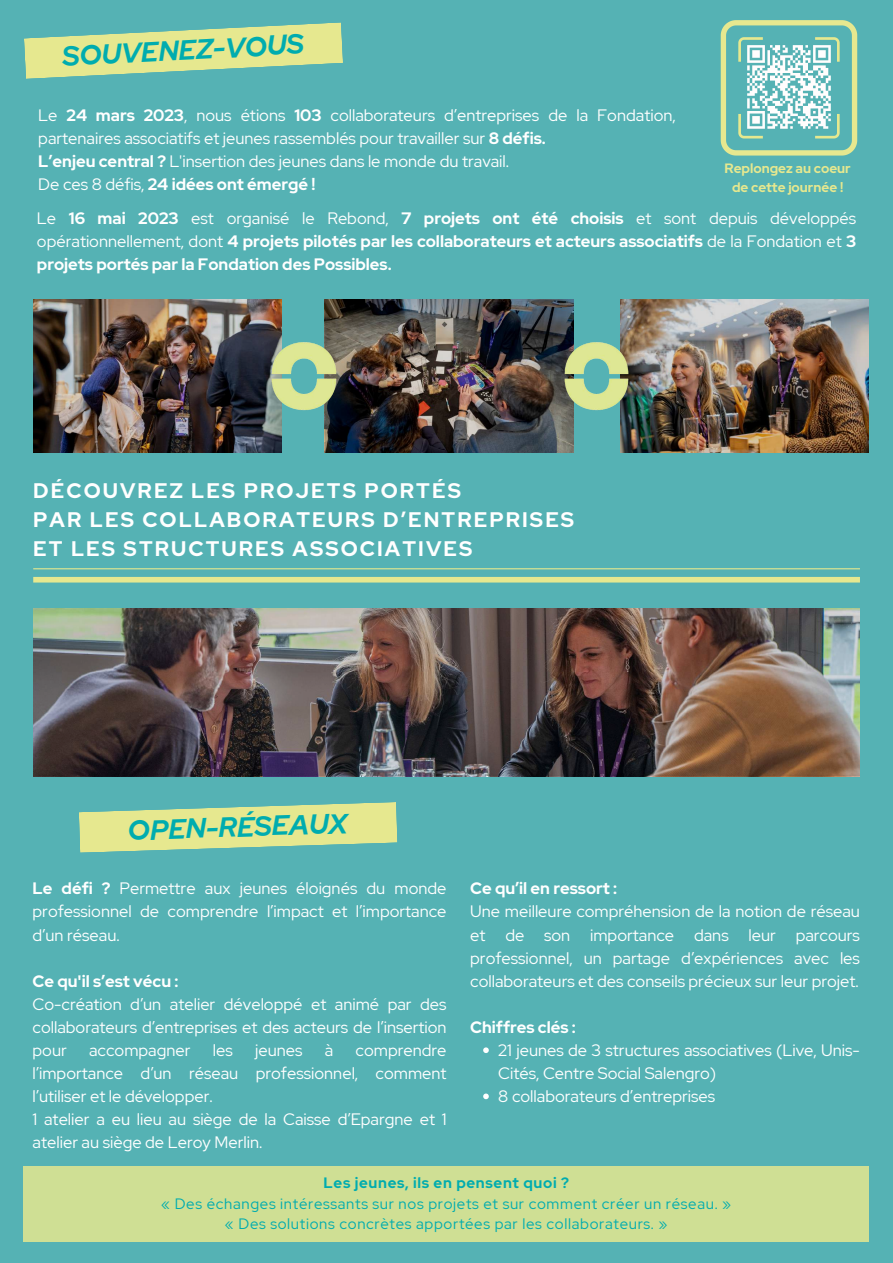
<style>
.page{position:relative;width:893px;height:1263px;background:#55b2b4}
.page>*{position:absolute;margin:0;border:0;box-sizing:border-box;transform-origin:0 0}
.t1{font:italic 700 27.67px "Red Hat Display";color:#00acaf}
.t2{font:700 21px/29.2px "Red Hat Display";letter-spacing:.1em;color:#fff}
.t3{font:16.5px/23.1px "Red Hat Display";color:#fff;text-align:justify}
.t4{font:700 16.5px/23.1px "Red Hat Display";color:#fff;text-align:justify}
.t5{font:15px/20.9px "Red Hat Display";letter-spacing:.045em;color:#00acaf;text-align:center}
.t6{font:700 15px "Red Hat Display";letter-spacing:.045em;color:#00acaf}
.t7{font:700 13.5px/18.6px "Red Hat Display";color:#e6e88f;text-align:center}
.s1{font-weight:700}
.s2{font-weight:400}
</style>
<div class="page">
<img style="left:33px;top:608px;width:827px;height:168px">
<div style="left:23px;top:1166px;width:845px;height:75px;background:#cfdf94"></div>
<svg style="left:483px;top:1047px;width:6px;height:6px"></svg>
<svg style="left:483px;top:1093px;width:6px;height:6px"></svg>
<svg style="left:79px;top:802px;width:318px;height:51px"></svg>
<svg style="left:24px;top:22px;width:319px;height:57px"></svg>
<img style="left:33px;top:300px;width:249px;height:153px">
<img style="left:325px;top:300px;width:248px;height:153px">
<img style="left:620px;top:300px;width:248px;height:153px">
<img style="left:271px;top:391px;width:65px;height:35px">
<img style="left:271px;top:327px;width:65px;height:64px">
<img style="left:564px;top:391px;width:65px;height:35px">
<img style="left:564px;top:327px;width:65px;height:64px">
<svg style="left:720px;top:20px;width:137px;height:136px"></svg>
<div style="left:33px;top:577px;width:827px;height:5px;background:#e6e88f"></div>
<hr style="left:33px;top:568px;width:827px;height:1px;background:#e6e88f">
<h1 class="t1" style="left:61px;top:38px;width:243px;rotate:-3deg">SOUVENEZ-VOUS</h1>
<p class="t3" style="left:38px;top:103px;width:639px;text-align:left">Le <span class="s1">24 mars 2023</span>, nous étions <span class="s1">103</span> collaborateurs d’entreprises de la Fondation, partenaires associatifs et jeunes rassemblés pour travailler sur <span class="s1">8 défis.<br>L’enjeu central ?</span> L'insertion des jeunes dans le monde du travail.<br>De ces 8 défis, <span class="s1">24 idées ont émergé !</span></p>
<p class="t4" style="left:37px;top:206px;width:820px"><span class="s2">Le</span> 16 mai 2023 <span class="s2">est organisé le Rebond,</span> 7 projets ont été choisis <span class="s2">et sont depuis développés opérationnellement, dont</span> 4 projets pilotés par les collaborateurs et acteurs associatifs <span class="s2">de la Fondation et</span> 3 projets portés par la Fondation des Possibles.</p>
<p class="t7" style="left:724px;top:159px;width:128px">Replongez au coeur de cette journée !</p>
<p class="t2" style="left:33px;top:476px;width:542px">DÉCOUVREZ LES PROJETS PORTÉS<br>PAR LES COLLABORATEURS D’ENTREPRISES<br>ET LES STRUCTURES ASSOCIATIVES</p>
<h1 class="t1" style="left:127px;top:812px;width:221px;rotate:-2deg">OPEN-RÉSEAUX</h1>
<p class="t3" style="left:33px;top:877px;width:415px"><span class="s1">Le défi ?</span> Permettre aux jeunes éloignés du monde professionnel de comprendre l’impact et l’importance d’un réseau.</p>
<p class="t4" style="left:33px;top:969px;width:147px">Ce qu'il s’est vécu :</p>
<p class="t3" style="left:33px;top:992px;width:415px">Co-création d’un atelier développé et animé par des collaborateurs d’entreprises et des acteurs de l’insertion pour</p>
<p class="t3" style="left:33px;top:1038px;width:415px;text-align:left;text-indent:323px">comprendre l’importance d’un réseau professionnel, comment l’utiliser et le développer.<br>1 atelier a eu lieu au siège de la Caisse d’Epargne et 1 atelier au siège de Leroy Merlin.</p>
<p class="t3" style="left:89px;top:1038px;width:103px">accompagner</p>
<p class="t3" style="left:213px;top:1038px;width:21px">les</p>
<p class="t3" style="left:255px;top:1038px;width:49px">jeunes</p>
<p class="t3" style="left:325px;top:1038px;width:10px">à</p>
<p class="t4" style="left:470px;top:877px;width:148px">Ce qu’il en ressort :</p>
<p class="t3" style="left:470px;top:900px;width:391px">Une meilleure compréhension de la notion de réseau et de son importance dans leur parcours professionnel, un partage d’expériences avec les collaborateurs et des conseils précieux sur leur projet.</p>
<p class="t4" style="left:470px;top:1015px;width:107px">Chiffres clés :</p>
<p class="t3" style="left:498px;top:1038px;width:363px;text-align:left">21 jeunes de 3 structures associatives (Live, Unis-<br>Cités, Centre Social Salengro)<br>8 collaborateurs d’entreprises</p>
<p class="t6" style="left:323px;top:1172px;width:247px">Les jeunes, ils en pensent quoi ?</p>
<p class="t5" style="left:161px;top:1193px;width:571px">« Des échanges intéressants sur nos projets et sur comment créer un réseau. » « Des solutions concrètes apportées par les collaborateurs. »</p>
</div>
